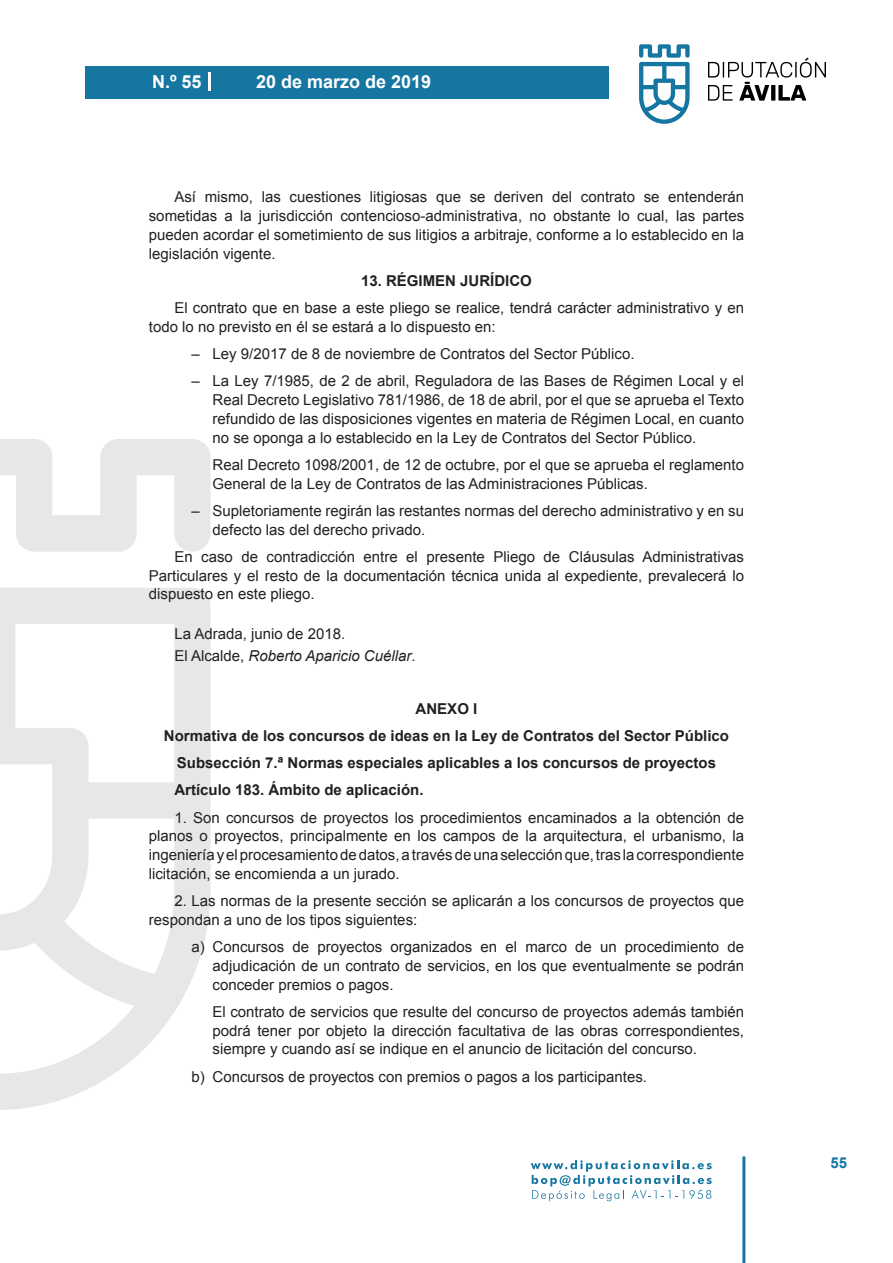
<style>
.page{position:relative;width:893px;height:1263px;background:#fff}
.page>*{position:absolute;margin:0;border:0;box-sizing:border-box;transform-origin:0 0}
.t1{font:700 18px "Arial";color:#fff}
.t2{font:15px/18.8px "Arial";color:#231f20;text-align:justify}
.t3{font:700 15px "Arial";color:#231f20}
.t4{font:700 15px "Arial";color:#1876a3}
.s1{font-style:italic}
</style>
<div class="page">
<svg style="left:531px;top:1160px;width:181px;height:41px"></svg>
<div style="left:85px;top:66px;width:523px;height:33px;background:#1676a2"></div>
<svg style="left:639px;top:44px;width:51px;height:80px"></svg>
<svg style="left:708px;top:58px;width:118px;height:43px"></svg>
<hr style="left:742px;top:1156px;width:3px;height:107px;background:#1876a3">
<svg style="left:208px;top:72px;width:2px;height:18px"></svg>
<svg style="left:0;top:439px;width:211px;height:671px"></svg>
<p class="t1" style="left:152px;top:69px;width:51px">N.º 55</p>
<p class="t1" style="left:256px;top:69px;width:177px">20 de marzo de 2019</p>
<p class="t2" style="left:149px;top:188px;width:597px;text-indent:26px">Así mismo, las cuestiones litigiosas que se deriven del contrato se entenderán sometidas a la jurisdicción contencioso-administrativa, no obstante lo cual, las partes pueden acordar el sometimiento de sus litigios a arbitraje, conforme a lo establecido en la legislación vigente.</p>
<p class="t3" style="left:361px;top:270px;width:172px">13. RÉGIMEN JURÍDICO</p>
<p class="t2" style="left:149px;top:299px;width:597px;text-indent:26px">El contrato que en base a este pliego se realice, tendrá carácter administrativo y en todo lo no previsto en él se estará a lo dispuesto en:</p>
<p class="t2" style="left:191px;top:345px;width:445px">– Ley 9/2017 de 8 de noviembre de Contratos del Sector Público.</p>
<p class="t2" style="left:213px;top:372px;width:533px;text-indent:-21px">– La Ley 7/1985, de 2 de abril, Reguladora de las Bases de Régimen Local y el Real Decreto Legislativo 781/1986, de 18 de abril, por el que se aprueba el Texto refundido de las disposiciones vigentes en materia de Régimen Local, en cuanto no se oponga a lo establecido en la Ley de Contratos del Sector Público.</p>
<p class="t2" style="left:213px;top:455px;width:533px">Real Decreto 1098/2001, de 12 de octubre, por el que se aprueba el reglamento<br>General de la Ley de Contratos de las Administraciones Públicas.</p>
<p class="t2" style="left:213px;top:501px;width:533px;text-indent:-21px">– Supletoriamente regirán las restantes normas del derecho administrativo y en su defecto las del derecho privado.</p>
<p class="t2" style="left:149px;top:547px;width:597px;text-indent:26px">En caso de contradicción entre el presente Pliego de Cláusulas Administrativas Particulares y el resto de la documentación técnica unida al expediente, prevalecerá lo dispuesto en este pliego.</p>
<p class="t2" style="left:174px;top:622px;width:243px;line-height:22.2px">La Adrada, junio de 2018.<br>El Alcalde, <span class="s1">Roberto Aparicio Cuéllar</span>.</p>
<p class="t3" style="left:416px;top:698px;width:63px">ANEXO I</p>
<p class="t3" style="left:164px;top:726px;width:567px">Normativa de los concursos de ideas en la Ley de Contratos del Sector Público</p>
<p class="t3" style="left:177px;top:753px;width:541px">Subsección 7.ª Normas especiales aplicables a los concursos de proyectos</p>
<p class="t3" style="left:174px;top:780px;width:251px">Artículo 183. Ámbito de aplicación.</p>
<p class="t2" style="left:149px;top:808px;width:597px;text-indent:26px">1. Son concursos de proyectos los procedimientos encaminados a la obtención de planos o proyectos, principalmente en los campos de la arquitectura, el urbanismo, la ingeniería y el procesamiento de datos, a través de una selección que, tras la correspondiente licitación, se encomienda a un jurado.</p>
<p class="t2" style="left:149px;top:892px;width:597px;text-indent:26px">2. Las normas de la presente sección se aplicarán a los concursos de proyectos que respondan a uno de los tipos siguientes:</p>
<p class="t2" style="left:213px;top:938px;width:533px;text-indent:-21px">a) Concursos de proyectos organizados en el marco de un procedimiento de adjudicación de un contrato de servicios, en los que eventualmente se podrán conceder premios o pagos.</p>
<p class="t2" style="left:213px;top:1002px;width:533px">El contrato de servicios que resulte del concurso de proyectos además también podrá tener por objeto la dirección facultativa de las obras correspondientes, siempre y cuando así se indique en el anuncio de licitación del concurso.</p>
<p class="t2" style="left:191px;top:1067px;width:457px">b) Concursos de proyectos con premios o pagos a los participantes.</p>
<p class="t4" style="left:831px;top:1153px;width:18px">55</p>
</div>
